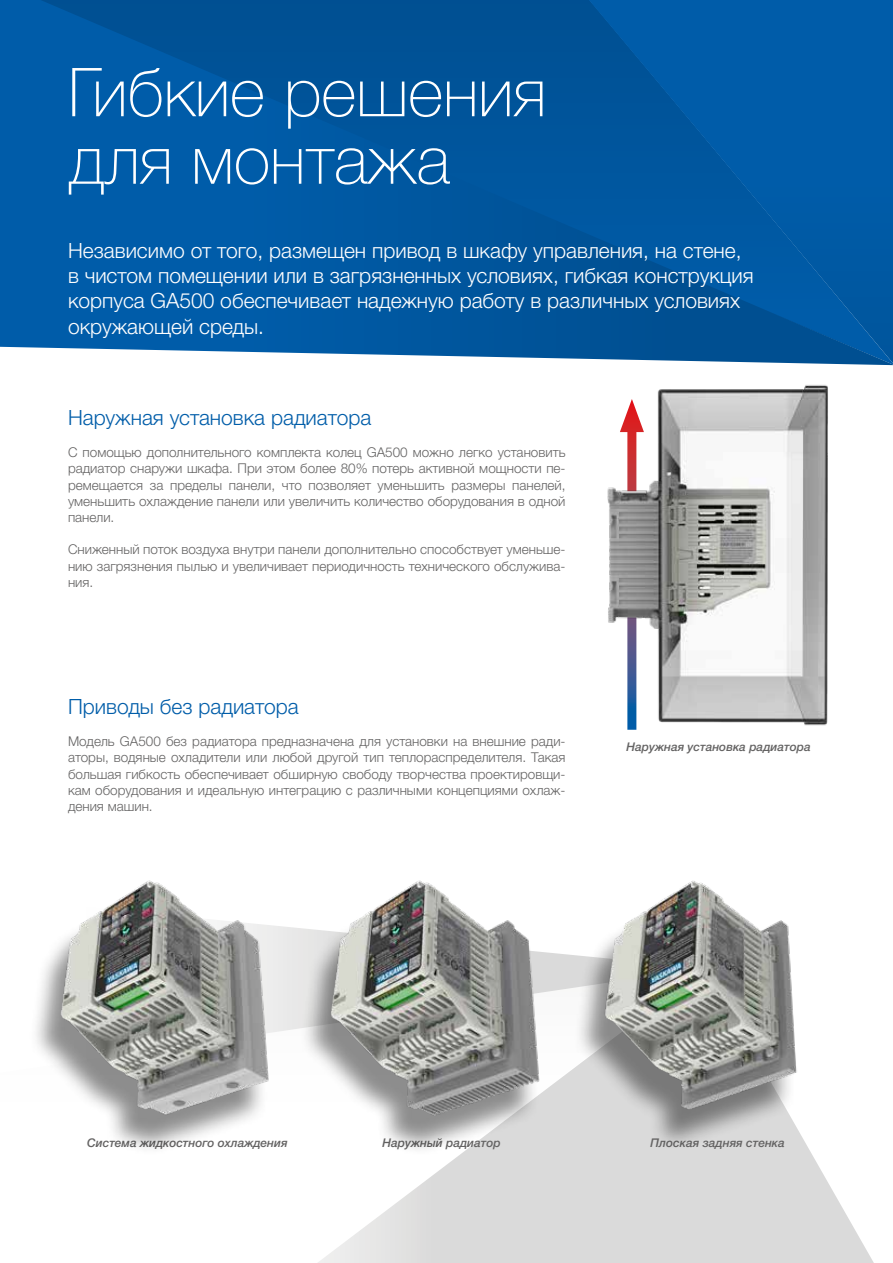
<style>
.page{position:relative;width:893px;height:1263px;background:#fff}
.page>*{position:absolute;margin:0;border:0;box-sizing:border-box;transform-origin:0 0}
.t1{font:100 67.5px/67.5px "Helvetica Neue LTW1 G";color:#fff}
.t2{font:300 21px/25.2px "Helvetica Neue LTW1 G";color:#fff}
.t3{font:300 21px "Helvetica Neue LTW1 G";color:#005da9}
.t4{font:300 13.5px/16.2px "Helvetica Neue LTW1 G";color:#646363;text-align:justify}
.t5{font:italic 500 12px "Helvetica Neue LTW1 G";color:#646363}
</style>
<div class="page">
<svg style="left:0;top:0;width:893px;height:365px;background:#065ca3"></svg>
<svg style="left:706px;top:1128px;width:168px;height:135px"></svg>
<svg style="left:318px;top:968px;width:388px;height:295px"></svg>
<div style="left:29px;top:893px;width:239px;height:263px;background:#000;opacity:.45"></div>
<img style="left:47px;top:880px;width:253px;height:244px">
<div style="left:300px;top:893px;width:239px;height:264px;background:#000;opacity:.45"></div>
<img style="left:306px;top:880px;width:261px;height:244px">
<div style="left:573px;top:893px;width:224px;height:259px;background:#000;opacity:.45"></div>
<img style="left:573px;top:881px;width:224px;height:243px">
<img style="left:607px;top:385px;width:221px;height:345px">
<h1 class="t1" style="left:68px;top:59px;width:480px">Гибкие решения для монтажа</h1>
<h2 class="t2" style="left:68px;top:238px;width:687px">Независимо от того, размещен привод в шкафу управления, на стене, в чистом помещении или в загрязненных условиях, гибкая конструкция корпуса GA500 обеспечивает надежную работу в различных условиях окружающей среды.</h2>
<h2 class="t3" style="left:68px;top:404px;width:305px">Наружная установка радиатора</h2>
<p class="t4" style="left:68px;top:444px;width:499px">С помощью дополнительного комплекта колец GA500 можно легко установить радиатор снаружи шкафа. При этом более 80% потерь активной мощности пе&shy;ремещается за пределы панели, что позволяет уменьшить размеры панелей, уменьшить охлаждение панели или увеличить количество оборудования в одной панели.</p>
<p class="t4" style="left:68px;top:541px;width:499px">Сниженный поток воздуха внутри панели дополнительно способствует уменьше&shy;нию загрязнения пылью и увеличивает периодичность технического обслужива&shy;ния.</p>
<h2 class="t3" style="left:68px;top:693px;width:232px">Приводы без радиатора</h2>
<p class="t4" style="left:68px;top:733px;width:499px">Модель GA500 без радиатора предназначена для установки на внешние ради&shy;аторы, водяные охладители или любой другой тип теплораспределителя. Такая большая гибкость обеспечивает обширную свободу творчества проектировщи&shy;кам оборудования и идеальную интеграцию с различными концепциями охлаж&shy;дения машин.</p>
<p class="t5" style="left:626px;top:739px;width:186px">Наружная установка радиатора</p>
<p class="t5" style="left:87px;top:1135px;width:202px">Система жидкостного охлаждения</p>
<p class="t5" style="left:383px;top:1135px;width:120px">Наружный радиатор</p>
<p class="t5" style="left:651px;top:1135px;width:136px">Плоская задняя стенка</p>
</div>
